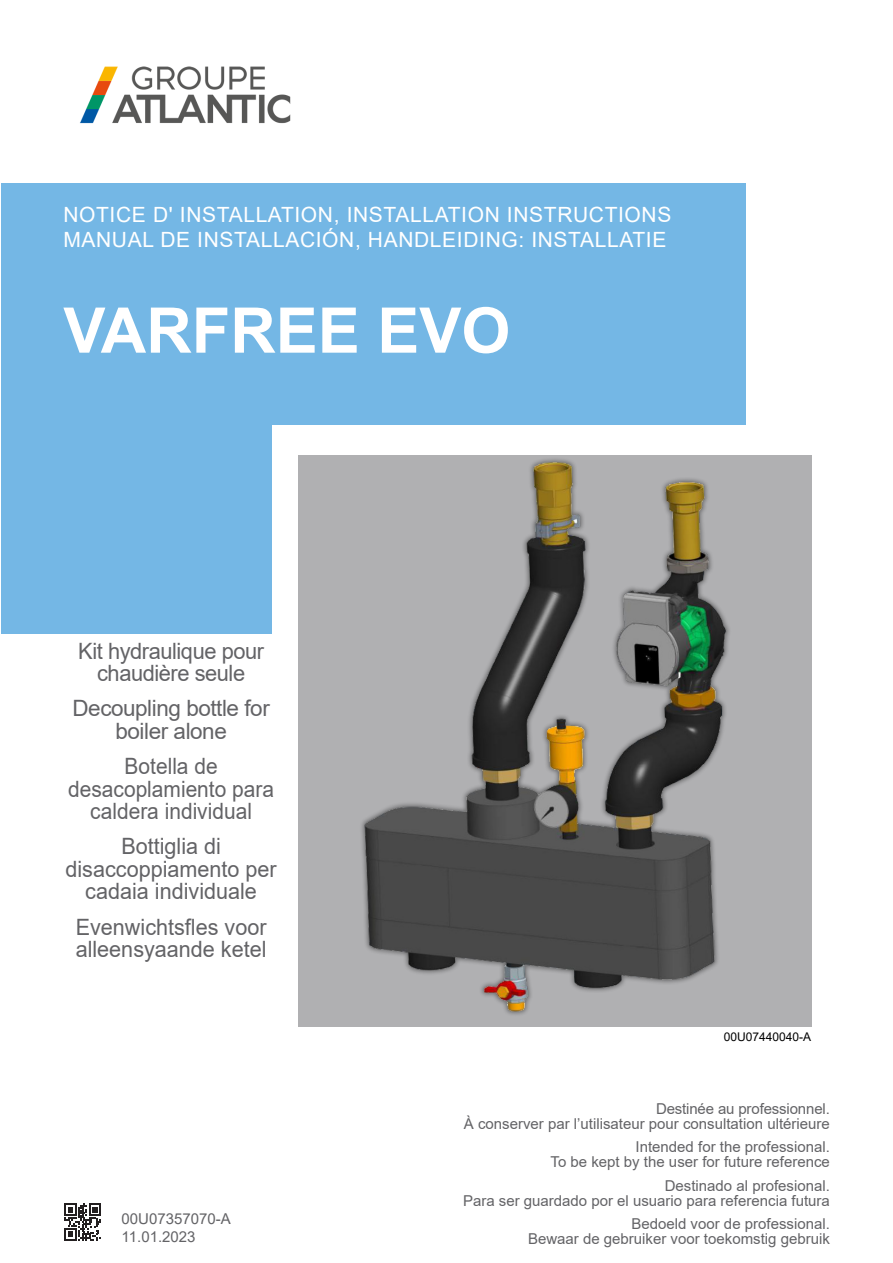
<style>
.page{position:relative;width:893px;height:1263px;background:#fff}
.page>*{position:absolute;margin:0;border:0;box-sizing:border-box;transform-origin:0 0}
.Nom_produit-seul{font:700 63px "Arial";color:#fff}
.t1{font:22.5px/22.5px "Arial";color:#636366;text-align:center;scale:.96 1}
.t2{font:22.5px/22.5px "Arial";letter-spacing:-.02em;color:#636366;text-align:center}
.t3{font:22.5px/22.5px "Arial";color:#636366;text-align:center;scale:.93 1}
.t4{font:21px "Arial";letter-spacing:.03em;color:#fff}
.t5{font:15px/15px "Arial";color:#636366;text-align:right}
.Bloc_texte_standard{font:12px "Arial";color:#000}
</style>
<div class="page">
<img style="left:80px;top:66px;width:211px;height:58px">
<div style="left:2px;top:183px;width:744px;height:451px;background:#74b7e5"></div>
<div style="left:272px;top:425px;width:565px;height:631px;background:#fff"></div>
<div style="left:298px;top:455px;width:513px;height:571px;background:#b0b0b2"></div>
<svg style="left:64px;top:1203px;width:37px;height:37px"></svg>
<img style="left:361px;top:459px;width:368px;height:556px">
<p class="t4" style="left:63px;top:200px;width:609px">NOTICE D' INSTALLATION, INSTALLATION INSTRUCTIONS</p>
<p class="t4" style="left:63px;top:225px;width:604px">MANUAL DE INSTALLACIÓN, HANDLEIDING: INSTALLATIE</p>
<p class="Nom_produit-seul" style="left:63px;top:286px;width:448px">VARFREE EVO</p>
<p class="t2" style="left:78px;top:639px;width:187px">Kit hydraulique pour chaudière seule</p>
<p class="t2" style="left:72px;top:697px;width:199px">Decoupling bottle for boiler alone</p>
<p class="t3" style="left:68px;top:755px;width:223px">Botella de desacoplamiento para caldera individual</p>
<p class="t1" style="left:66px;top:835px;width:222px">Bottiglia di disaccoppiamento per cadaia individuale</p>
<p class="t1" style="left:76px;top:915px;width:200px;text-align:left">Evenwichtsfles voor alleensyaande ketel</p>
<p class="t5" style="left:122px;top:1210px;width:111px;line-height:18px;text-align:left">00U07357070-A<br>11.01.2023</p>
<p class="Bloc_texte_standard" style="left:724px;top:1028px;width:89px">00U07440040-A</p>
<p class="t5" style="left:464px;top:1101px;width:367px">Destinée au professionnel.<br>À conserver par l’utilisateur pour consultation ultérieure</p>
<p class="t5" style="left:636px;top:1139px;width:196px">Intended for the professional.</p>
<p class="t5" style="left:551px;top:1154px;width:281px">To be kept by the user for future reference</p>
<p class="t5" style="left:665px;top:1178px;width:167px">Destinado al profesional.</p>
<p class="t5" style="left:463px;top:1193px;width:368px">Para ser guardado por el usuario para referencia futura</p>
<p class="t5" style="left:631px;top:1216px;width:200px">Bedoeld voor de professional.</p>
<p class="t5" style="left:528px;top:1231px;width:303px">Bewaar de gebruiker voor toekomstig gebruik</p>
</div>
